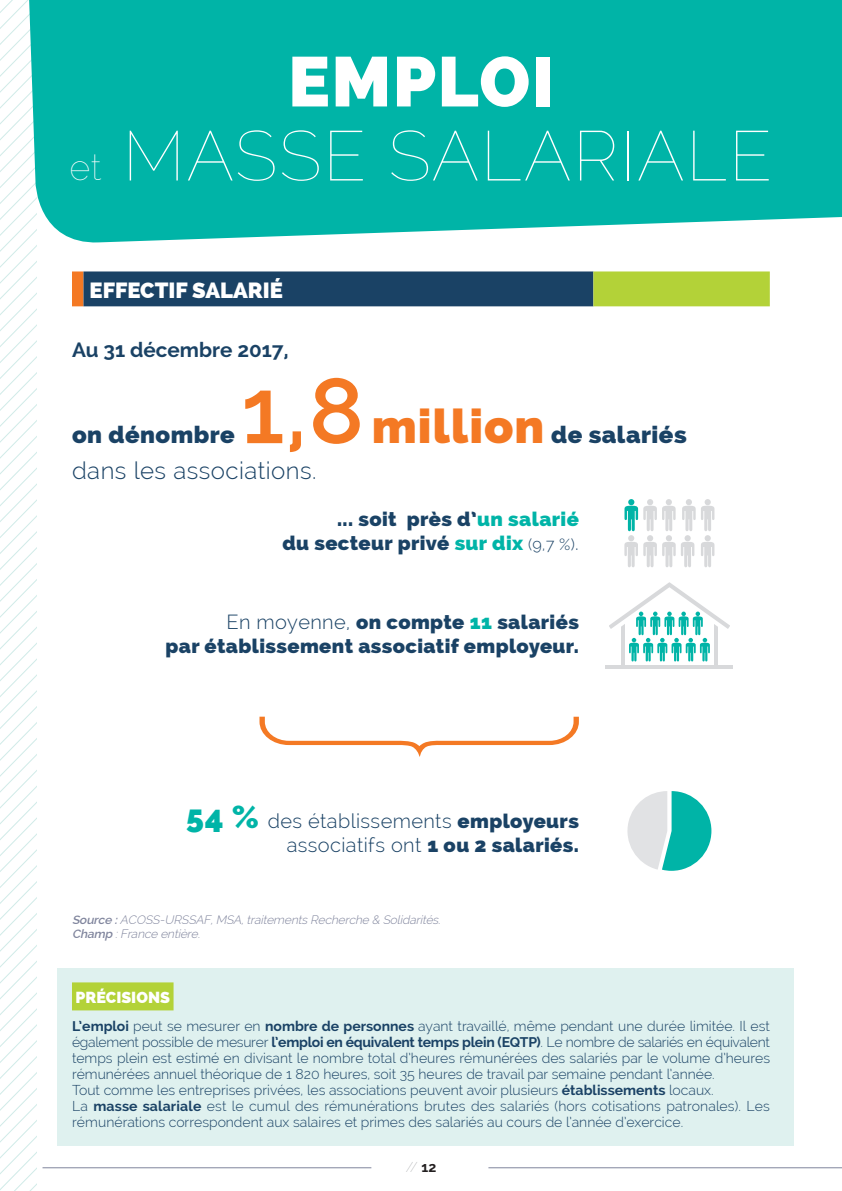
<style>
.page{position:relative;width:842px;height:1191px;background:#fff}
.page>*{position:absolute;margin:0;border:0;box-sizing:border-box;transform-origin:0 0}
.t1{font:100 70.2px/74px "Raleway";letter-spacing:.02em;color:#fff;text-align:center}
.t2{font:800 24px/36px "Raleway";letter-spacing:.02em;color:#1a4265}
.t3{font:800 22px "Raleway";color:#fff}
.t4{font:700 20.6px "Raleway";color:#1a4265}
.t5{font:800 20px/24px "Raleway";letter-spacing:.02em;color:#1a4265;text-align:right}
.t6{font:300 20px/24px "Raleway";letter-spacing:.02em;color:#1a4265;text-align:right}
.t7{font:800 16px "Raleway";color:#fff}
.t8{font:300 14px/16px "Raleway";color:#1a4265}
.t9{font:100 14px "Raleway";color:#939598}
.t10{font:italic 300 12px/14.4px "Raleway";color:#80859d}
.s1{font-weight:800}
.s2{font-size:36px}
.s3{font-weight:600;font-size:92px;color:#f47924}
.s4{font-size:48px;color:#f47924}
.s5{font-weight:300}
.s6{color:#00b4a7}
.s7{font-weight:300;font-size:16px}
.s8{font-weight:800;font-size:32px;color:#00b4a7}
.s9{font-weight:600}
.s10{font-weight:700}
.s11{font-weight:700;color:#231f20}
</style>
<div class="page">
<svg style="left:0;top:0;width:37px;height:1191px"></svg>
<hr style="left:488px;top:1167px;width:354px;height:1px;background:#80859d">
<hr style="left:43px;top:1167px;width:328px;height:1px;background:#80859d">
<svg style="left:259px;top:716px;width:320px;height:41px"></svg>
<svg style="left:19px;top:0;width:823px;height:244px;background:#13b9ad"></svg>
<div style="left:72px;top:271px;width:11px;height:35px;background:#f47924"></div>
<div style="left:83px;top:271px;width:510px;height:35px;background:#1a4265"></div>
<div style="left:593px;top:271px;width:177px;height:35px;background:#b3d238"></div>
<div style="left:57px;top:968px;width:737px;height:177px;background:#dff1ef"></div>
<div style="left:72px;top:982px;width:102px;height:28px;background:#b3d238"></div>
<svg style="left:624px;top:499px;width:90px;height:68px"></svg>
<hr style="left:606px;top:665px;width:127px;height:4px;background:#d8d9db">
<hr style="left:621px;top:615px;width:3px;height:50px;background:#d8d9db">
<hr style="left:714px;top:615px;width:4px;height:50px;background:#d8d9db">
<svg style="left:609px;top:582px;width:121px;height:79px"></svg>
<svg style="left:627px;top:791px;width:84px;height:79px"></svg>
<h1 class="t1" style="left:70px;top:44px;width:704px"><span class="s1">EMPLOI<br></span><span class="s2">et</span> MASSE SALARIALE</h1>
<h3 class="t3" style="left:90px;top:277px;width:195px">EFFECTIF SALARIÉ</h3>
<h3 class="t4" style="left:72px;top:338px;width:218px">Au 31 décembre 2017,</h3>
<h2 class="t2" style="left:72px;top:417px;width:616px">on dénombre <span class="s3">1,8</span> <span class="s4">million</span> de salariés <span class="s5">dans les associations.</span></h2>
<h3 class="t5" style="left:282px;top:507px;width:298px">... soit près d’<span class="s6">un salarié<br></span>du secteur privé <span class="s6">sur dix</span> <span class="s7">(9,7 %)</span><span class="s5">.</span></h3>
<h3 class="t5" style="left:166px;top:610px;width:415px"><span class="s5">En moyenne,</span> on compte <span class="s6">11</span> salariés<br>par établissement associatif employeur.</h3>
<h3 class="t6" style="left:186px;top:809px;width:394px"><span class="s8">54 %</span> des établissements <span class="s1">employeurs </span>associatifs ont <span class="s1">1 ou 2 salariés.</span></h3>
<p class="t10" style="left:72px;top:912px;width:373px"><span class="s9">Source :</span> ACOSS-URSSAF,MSA,traitementsRecherche &amp; Solidarités.<br><span class="s9">Champ</span> :France entière.</p>
<p class="t7" style="left:76px;top:988px;width:96px">PRÉCISIONS</p>
<p class="t8" style="left:72px;top:1017px;width:699px"><span class="s10">L’emploi</span> peut se mesurer en <span class="s10">nombre de personnes</span> ayant travaillé, même pendant une durée limitée. Il est également possible de mesurer <span class="s10">l’emploi en équivalent temps plein (EQTP)</span>. Le nombre de salariés en équivalent temps plein est estimé en divisant le nombre total d’heures rémunérées des salariés par le volume d’heures rémunérées annuel théorique de 1 820 heures, soit 35 heures de travail par semaine pendant l’année.<br>Tout comme les entreprises privées, les associations peuvent avoir plusieurs <span class="s10">établissements</span> locaux.<br>La <span class="s10">masse salariale</span> est le cumul des rémunérations brutes des salariés (hors cotisations patronales). Les rémunérations correspondent aux salaires et primes des salariés au cours de l’année d’exercice.</p>
<p class="t9" style="left:406px;top:1158px;width:32px">// <span class="s11">12</span></p>
</div>
